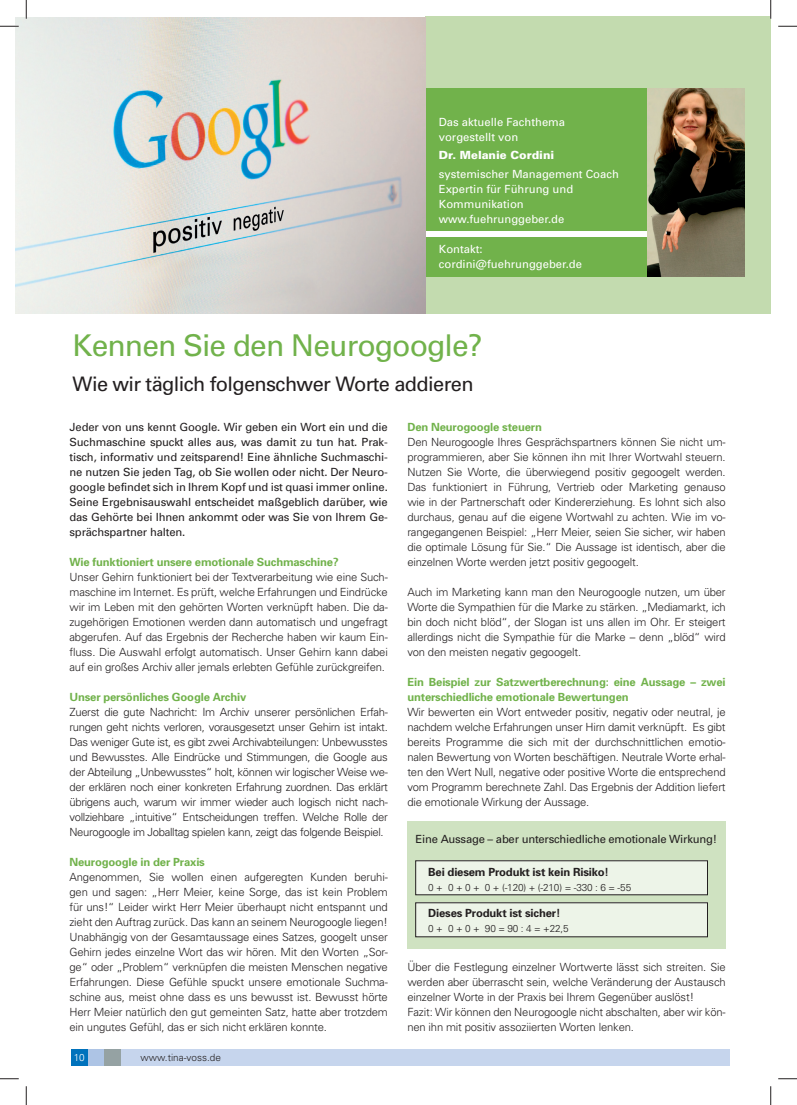
<style>
.page{position:relative;width:797px;height:1105px;background:#fff}
.page>*{position:absolute;margin:0;border:0;box-sizing:border-box;transform-origin:0 0}
.t1{font:30px "Univers";letter-spacing:-.03em;color:#71b24b}
.t2{font:20px "Univers";letter-spacing:-.03em;color:#231f20}
.t3{font:300 11.25px/15px "Univers";letter-spacing:-.015em;color:#231f20;text-align:justify}
.t4{font:11.25px/15px "Univers";letter-spacing:-.02em;color:#231f20;text-align:justify}
.t5{font:700 11.25px/15px "Univers";letter-spacing:-.015em;color:#71b24b}
.t6{font:11.25px/15px "Univers";color:#fff}
.t7{font:700 11.25px "Univers";letter-spacing:-.015em;color:#231f20}
.t8{font:900 11.25px "Univers";color:#fff}
.t9{font:300 10px "Univers";letter-spacing:-.015em;color:#231f20}
.t10{font:300 10px "Univers";color:#fff}
</style>
<div class="page">
<div style="left:75px;top:1049px;width:654px;height:16px;background:#c6d5ed"></div>
<div style="left:104px;top:1049px;width:17px;height:16px;background:#95a2a3"></div>
<div style="left:88px;top:1049px;width:16px;height:16px;background:#adc4e5"></div>
<div style="left:71px;top:1049px;width:17px;height:16px;background:#0072bc"></div>
<div style="left:407px;top:821px;width:318px;height:128px;background:#cfe2c1"></div>
<div style="left:415px;top:861px;width:292px;height:34px;background:#edf4e8"></div>
<div style="left:415px;top:903px;width:292px;height:34px;background:#edf4e8"></div>
<div style="left:425px;top:16px;width:345px;height:298px;background:#c3dbaf"></div>
<div style="left:424px;top:89px;width:320px;height:188px;background:#71b24b"></div>
<div style="left:424px;top:231px;width:223px;height:5px;background:#fff"></div>
<img style="left:647px;top:89px;width:97px;height:188px">
<img style="left:16px;top:18px;width:409px;height:296px">
<svg style="left:0;top:25px;width:19px;height:2px"></svg>
<svg style="left:778px;top:25px;width:19px;height:2px"></svg>
<svg style="left:0;top:1078px;width:19px;height:1px"></svg>
<svg style="left:778px;top:1078px;width:19px;height:1px"></svg>
<svg style="left:25px;top:0;width:2px;height:19px"></svg>
<svg style="left:25px;top:1086px;width:2px;height:19px"></svg>
<svg style="left:770px;top:0;width:1px;height:19px"></svg>
<svg style="left:770px;top:1086px;width:1px;height:19px"></svg>
<p class="t6" style="left:439px;top:115px;width:128px">Das aktuelle Fachthema vorgestellt von</p>
<p class="t8" style="left:439px;top:151px;width:117px">Dr. Melanie Cordini</p>
<p class="t6" style="left:439px;top:168px;width:182px">systemischer Management Coach<br>Expertin für Führung und<br>Kommunikation www.fuehrunggeber.de</p>
<p class="t6" style="left:439px;top:243px;width:145px">Kontakt: cordini@fuehrunggeber.de</p>
<h1 class="t1" style="left:73px;top:335px;width:412px">Kennen Sie den Neurogoogle?</h1>
<h2 class="t2" style="left:73px;top:377px;width:402px">Wie wir täglich folgenschwer Worte addieren</h2>
<p class="t4" style="left:69px;top:421px;width:320px">Jeder von uns kennt Google. Wir geben ein Wort ein und die Suchmaschine spuckt alles aus, was damit zu tun hat. Prak&shy;tisch, informativ und zeitsparend! Eine ähnliche Suchmaschi&shy;ne nutzen Sie jeden Tag, ob Sie wollen oder nicht. Der Neuro&shy;google befindet sich in Ihrem Kopf und ist quasi immer online.<br>Seine Ergebnisauswahl entscheidet maßgeblich darüber, wie das Gehörte bei Ihnen ankommt oder was Sie von Ihrem Ge&shy;sprächspartner halten.</p>
<p class="t5" style="left:69px;top:556px;width:270px">Wie funktioniert unsere emotionale Suchmaschine?</p>
<p class="t3" style="left:69px;top:571px;width:320px">Unser Gehirn funktioniert bei der Textverarbeitung wie eine Such&shy;maschine im Internet. Es prüft, welche Erfahrungen und Eindrücke wir im Leben mit den gehörten Worten verknüpft haben. Die da&shy;zugehörigen Emotionen werden dann automatisch und ungefragt abgerufen. Auf das Ergebnis der Recherche haben wir kaum Ein&shy;fluss. Die Auswahl erfolgt automatisch. Unser Gehirn kann dabei auf ein großes Archiv aller jemals erlebten Gefühle zurückgreifen.</p>
<p class="t5" style="left:69px;top:691px;width:178px">Unser persönliches Google Archiv</p>
<p class="t3" style="left:69px;top:706px;width:320px">Zuerst die gute Nachricht: Im Archiv unserer persönlichen Erfah&shy;rungen geht nichts verloren, vorausgesetzt unser Gehirn ist intakt.<br>Das weniger Gute ist, es gibt zwei Archivabteilungen: Unbewusstes und Bewusstes. Alle Eindrücke und Stimmungen, die Google aus der Abteilung „Unbewusstes“ holt, können wir logischer Weise we&shy;der erklären noch einer konkreten Erfahrung zuordnen. Das erklärt übrigens auch, warum wir immer wieder auch logisch nicht nach&shy;vollziehbare „intuitive“ Entscheidungen treffen. Welche Rolle der Neurogoogle im Joballtag spielen kann, zeigt das folgende Beispiel.</p>
<p class="t5" style="left:69px;top:856px;width:137px">Neurogoogle in der Praxis</p>
<p class="t3" style="left:69px;top:871px;width:320px">Angenommen, Sie wollen einen aufgeregten Kunden beruhi&shy;gen und sagen: „Herr Meier, keine Sorge, das ist kein Problem für uns!“ Leider wirkt Herr Meier überhaupt nicht entspannt und zieht den Auftrag zurück. Das kann an seinem Neurogoogle liegen!<br>Unabhängig von der Gesamtaussage eines Satzes, googelt unser Gehirn jedes einzelne Wort das wir hören. Mit den Worten „Sor&shy;ge“ oder „Problem“ verknüpfen die meisten Menschen negative Erfahrungen. Diese Gefühle spuckt unsere emotionale Suchma&shy;schine aus, meist ohne dass es uns bewusst ist. Bewusst hörte Herr Meier natürlich den gut gemeinten Satz, hatte aber trotzdem ein ungutes Gefühl, das er sich nicht erklären konnte.</p>
<p class="t10" style="left:74px;top:1053px;width:13px">10</p>
<p class="t9" style="left:140px;top:1053px;width:82px">www.tina-voss.de</p>
<p class="t5" style="left:407px;top:421px;width:136px">Den Neurogoogle steuern</p>
<p class="t3" style="left:407px;top:436px;width:320px">Den Neurogoogle Ihres Gesprächspartners können Sie nicht um&shy;programmieren, aber Sie können ihn mit Ihrer Wortwahl steuern.<br>Nutzen Sie Worte, die überwiegend positiv gegoogelt werden.<br>Das funktioniert in Führung, Vertrieb oder Marketing genauso wie in der Partnerschaft oder Kindererziehung. Es lohnt sich also durchaus, genau auf die eigene Wortwahl zu achten. Wie im vo&shy;rangegangenen Beispiel: „Herr Meier, seien Sie sicher, wir haben die optimale Lösung für Sie.“ Die Aussage ist identisch, aber die einzelnen Worte werden jetzt positiv gegoogelt.</p>
<p class="t3" style="left:407px;top:586px;width:320px">Auch im Marketing kann man den Neurogoogle nutzen, um über Worte die Sympathien für die Marke zu stärken. „Mediamarkt, ich bin doch nicht blöd“, der Slogan ist uns allen im Ohr. Er steigert allerdings nicht die Sympathie für die Marke – denn „blöd“ wird von den meisten negativ gegoogelt.</p>
<p class="t5" style="left:407px;top:676px;width:320px">Ein Beispiel zur Satzwertberechnung: eine Aussage – zwei unterschiedliche emotionale Bewertungen</p>
<p class="t3" style="left:407px;top:706px;width:320px">Wir bewerten ein Wort entweder positiv, negativ oder neutral, je nachdem welche Erfahrungen unser Hirn damit verknüpft. Es gibt bereits Programme die sich mit der durchschnittlichen emotio&shy;nalen Bewertung von Worten beschäftigen. Neutrale Worte erhal&shy;ten den Wert Null, negative oder positive Worte die entsprechend vom Programm berechnete Zahl. Das Ergebnis der Addition liefert die emotionale Wirkung der Aussage.</p>
<p class="t4" style="left:415px;top:833px;width:303px">Eine Aussage – aber unterschiedliche emotionale Wirkung!</p>
<p class="t7" style="left:428px;top:867px;width:182px">Bei diesem Produkt ist kein Risiko!</p>
<p class="t9" style="left:428px;top:883px;width:204px">0 + 0 + 0 + 0 + (-120) + (-210) = -330 : 6 = -55</p>
<p class="t7" style="left:428px;top:909px;width:134px">Dieses Produkt ist sicher!</p>
<p class="t9" style="left:428px;top:924px;width:142px">0 + 0 + 0 + 90 = 90 : 4 = +22,5</p>
<p class="t3" style="left:407px;top:961px;width:320px;text-align:left">Über die Festlegung einzelner Wortwerte lässt sich streiten. Sie werden aber überrascht sein, welche Veränderung der Austausch einzelner Worte in der Praxis bei Ihrem Gegenüber auslöst!<br>Fazit: Wir können den Neurogoogle nicht abschalten, aber wir kön&shy;nen ihn mit positiv assoziierten Worten lenken.</p>
</div>
